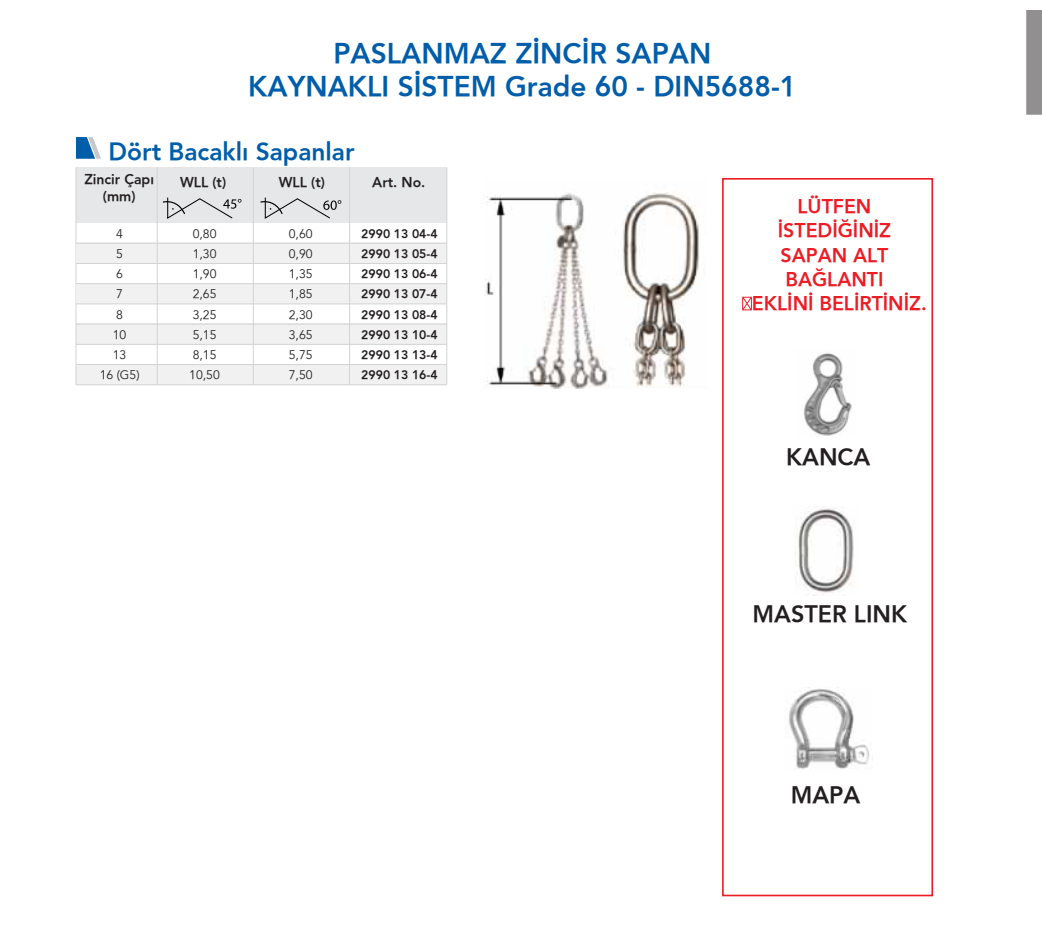
<style>
.page{position:relative;width:1042px;height:938px;background:#fff}
.page>*{position:absolute;margin:0;border:0;box-sizing:border-box;transform-origin:0 0}
.t1{font:800 28px/33.2px "Avenir";color:#005daa;text-align:center}
.t2{font:800 24.5px "Avenir";color:#005daa}
.t3{font:800 23.45px "Avenir";color:#231f20}
.t4{font:800 19.43px/24.3px "Avenir";color:#ed1c24;text-align:center}
.t5{font:800 14px/17.5px "Avenir";color:#231f20;text-align:center}
.t6{font:800 12.25px/20.3px "Avenir";color:#231f20;text-align:justify}
.t7{font:12.25px/20.3px "Avenir";color:#231f20}
</style>
<div class="page">
<svg style="left:1026px;top:10px;width:16px;height:105px;background:#929091"></svg>
<div style="left:722px;top:178px;width:211px;height:718px;border:2px solid #ed1c24"></div>
<svg style="left:742px;top:297px;width:10px;height:13px"></svg>
<img style="left:804px;top:353px;width:48px;height:83px">
<img style="left:794px;top:507px;width:60px;height:88px">
<img style="left:789px;top:689px;width:81px;height:80px">
<svg style="left:76px;top:137px;width:25px;height:22px"></svg>
<img style="left:484px;top:192px;width:215px;height:196px">
<div style="left:76px;top:365px;width:371px;height:20px;background:#f1f1f2"></div>
<hr style="left:76px;top:384px;width:371px;height:1px;background:#d1d3d4">
<div style="left:76px;top:324px;width:371px;height:20px;background:#f1f1f2"></div>
<hr style="left:76px;top:344px;width:371px;height:1px;background:#d1d3d4">
<hr style="left:76px;top:364px;width:371px;height:1px;background:#d1d3d4">
<hr style="left:76px;top:324px;width:371px;height:1px;background:#d1d3d4">
<div style="left:76px;top:167px;width:371px;height:56px;background:#e6e7e8"></div>
<hr style="left:76px;top:167px;width:1px;height:218px;background:#d1d3d4">
<div style="left:76px;top:284px;width:371px;height:20px;background:#f1f1f2"></div>
<hr style="left:76px;top:304px;width:371px;height:1px;background:#d1d3d4">
<div style="left:76px;top:243px;width:371px;height:20px;background:#f1f1f2"></div>
<hr style="left:76px;top:263px;width:371px;height:1px;background:#d1d3d4">
<hr style="left:76px;top:283px;width:371px;height:1px;background:#d1d3d4">
<hr style="left:76px;top:243px;width:371px;height:1px;background:#d1d3d4">
<hr style="left:349px;top:167px;width:1px;height:218px;background:#d1d3d4">
<hr style="left:157px;top:167px;width:1px;height:218px;background:#d1d3d4">
<hr style="left:253px;top:167px;width:1px;height:218px;background:#d1d3d4">
<svg style="left:162px;top:197px;width:79px;height:22px"></svg>
<svg style="left:260px;top:197px;width:81px;height:22px"></svg>
<hr style="left:446px;top:167px;width:1px;height:218px;background:#d1d3d4">
<h1 class="t1" style="left:248px;top:37px;width:549px">PASLANMAZ Z‹NC‹R SAPAN<br>KAYNAKLI S‹STEM Grade 60 - DIN5688-1</h1>
<h2 class="t2" style="left:109px;top:136px;width:247px">Dört Bacaklı Sapanlar</h2>
<p class="t5" style="left:84px;top:170px;width:71px">Zincir Çapı (mm)</p>
<p class="t7" style="left:100px;top:224px;width:41px;text-align:center">4<br>5<br>6<br>7<br>8<br>10<br>13<br>16 (G5)</p>
<p class="t5" style="left:180px;top:173px;width:48px">WLL (t)</p>
<p class="t5" style="left:279px;top:173px;width:48px">WLL (t)</p>
<p class="t5" style="left:372px;top:173px;width:55px">Art. No.</p>
<p class="t7" style="left:189px;top:224px;width:32px">0,80<br>1,30<br>1,90<br>2,65<br>3,25<br>5,15<br>8,15<br>10,50</p>
<p class="t7" style="left:289px;top:224px;width:25px;text-align:justify">0,60<br>0,90<br>1,35<br>1,85<br>2,30<br>3,65<br>5,75<br>7,50</p>
<p class="t6" style="left:361px;top:223px;width:78px">2990 13 04-4<br>2990 13 05-4<br>2990 13 06-4<br>2990 13 07-4<br>2990 13 08-4<br>2990 13 10-4<br>2990 13 13-4<br>2990 13 16-4</p>
<h3 class="t4" style="left:752px;top:194px;width:176px">LÜTFEN ‹STED‹⁄‹N‹Z<br>SAPAN ALT<br>BA⁄LANTI<br>EKL‹N‹ BEL‹RT‹N‹Z.</h3>
<h3 class="t3" style="left:786px;top:443px;width:86px">KANCA</h3>
<h3 class="t3" style="left:752px;top:600px;width:156px">MASTER LINK</h3>
<h3 class="t3" style="left:790px;top:781px;width:71px">MAPA</h3>
</div>
